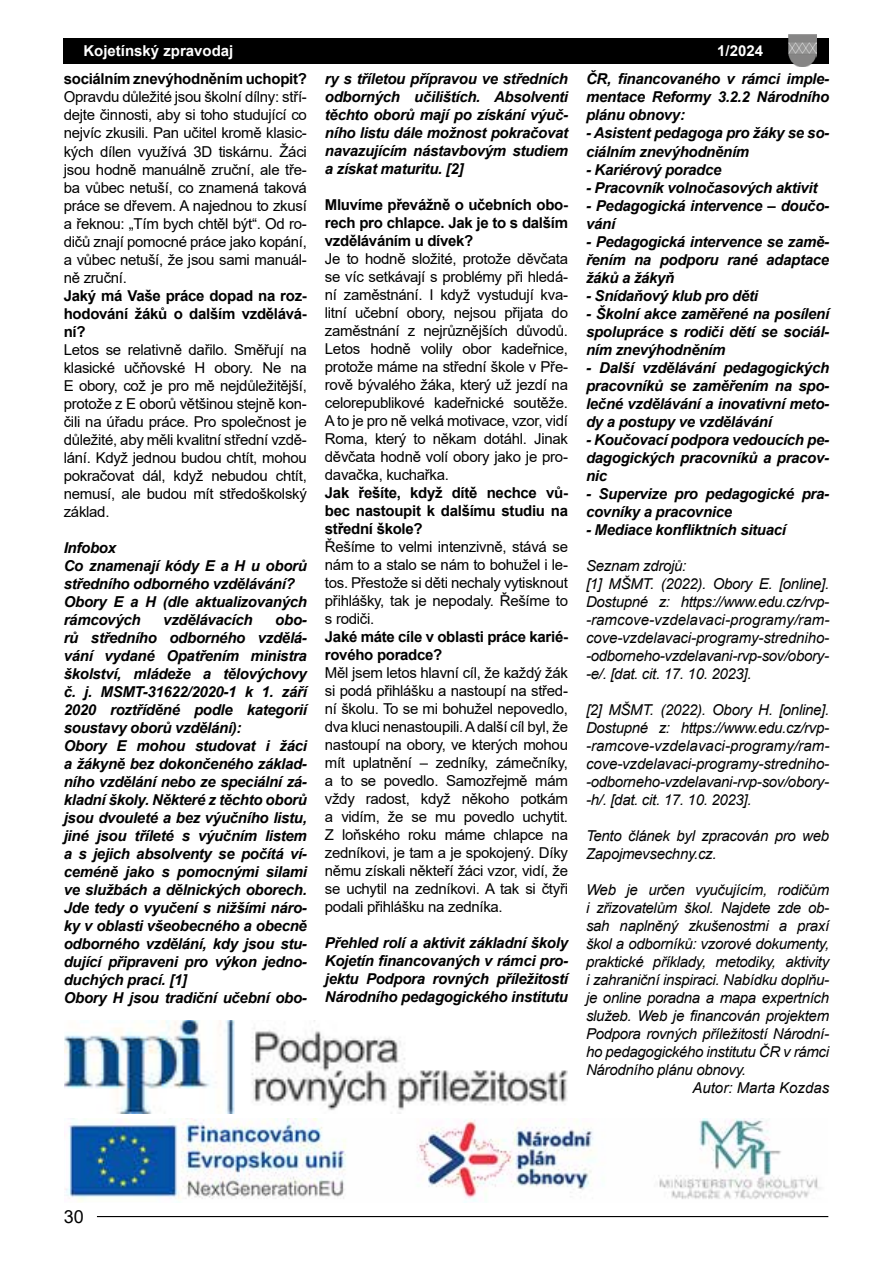
<style>
.page{position:relative;width:893px;height:1263px;background:#fff}
.page>*{position:absolute;margin:0;border:0;box-sizing:border-box;transform-origin:0 0}
.t1{font:18px "Arial";color:#000}
.t2{font:italic 700 15px/18px "Arial";letter-spacing:-.02em;color:#000;text-align:justify}
.t3{font:15px/18px "Arial";letter-spacing:-.02em;color:#000;text-align:justify}
.t4{font:italic 15px/18px "Arial";letter-spacing:-.02em;color:#000}
.t5{font:700 15px/18px "Arial";letter-spacing:-.02em;color:#000;text-align:justify}
.t6{font:700 15px "Arial";color:#fff}
.t7{font:italic 15px "Arial";color:#000}
</style>
<div class="page">
<hr style="left:97px;top:1216px;width:731px;height:1px;background:#000">
<div style="left:64px;top:38px;width:765px;height:26px;background:#000"></div>
<img style="left:789px;top:34px;width:28px;height:33px">
<img style="left:64px;top:1021px;width:504px;height:92px">
<img style="left:65px;top:1119px;width:756px;height:84px">
<p class="t6" style="left:83px;top:40px;width:152px">Kojetínský zpravodaj</p>
<p class="t6" style="left:717px;top:40px;width:47px">1/2024</p>
<p class="t5" style="left:64px;top:70px;width:245px">sociálním znevýhodněním uchopit?</p>
<p class="t3" style="left:64px;top:88px;width:245px">Opravdu důležité jsou školní dílny: stří&shy;dejte činnosti, aby si toho studující co nejvíc zkusili. Pan učitel kromě klasic&shy;kých dílen využívá 3D tiskárnu. Žáci jsou hodně manuálně zruční, ale tře&shy;ba vůbec netuší, co znamená taková práce se dřevem. A najednou to zkusí a řeknou: „Tím bych chtěl být“. Od ro&shy;dičů znají pomocné práce jako kopání, a vůbec netuší, že jsou sami manuál&shy;ně zruční.</p>
<p class="t5" style="left:64px;top:286px;width:245px">Jaký má Vaše práce dopad na roz&shy;hodování žáků o dalším vzdělává&shy;ní?</p>
<p class="t3" style="left:64px;top:340px;width:245px">Letos se relativně dařilo. Směřují na klasické učňovské H obory. Ne na E obory, což je pro mě nejdůležitější, protože z E oborů většinou stejně kon&shy;čili na úřadu práce. Pro společnost je důležité, aby měli kvalitní střední vzdě&shy;lání. Když jednou budou chtít, mohou pokračovat dál, když nebudou chtít, nemusí, ale budou mít středoškolský základ.</p>
<p class="t2" style="left:64px;top:539px;width:245px;text-align:left">Infobox<br>Co znamenají kódy E a H u oborů středního odborného vzdělávání?<br>Obory E a H (dle aktualizovaných rámcových</p>
<p class="t2" style="left:586px;top:71px;width:245px">ČR, financovaného v rámci imple&shy;mentace Reformy 3.2.2 Národního plánu obnovy:</p>
<p class="t2" style="left:586px;top:125px;width:245px">- Asistent pedagoga pro žáky se so&shy;ciálním znevýhodněním</p>
<p class="t2" style="left:586px;top:161px;width:137px">- Kariérový poradce</p>
<p class="t2" style="left:586px;top:179px;width:233px">- Pracovník volnočasových aktivit</p>
<p class="t2" style="left:586px;top:197px;width:245px">- Pedagogická intervence – doučo&shy;vání</p>
<p class="t2" style="left:586px;top:233px;width:245px">- Pedagogická intervence se zamě&shy;řením na podporu rané adaptace žáků a žákyň</p>
<p class="t2" style="left:586px;top:287px;width:174px">- Snídaňový klub pro děti</p>
<p class="t2" style="left:586px;top:305px;width:245px">- Školní akce zaměřené na posílení spolupráce s rodiči dětí se sociál&shy;ním znevýhodněním</p>
<p class="t2" style="left:586px;top:359px;width:245px">- Další vzdělávání pedagogických pracovníků se zaměřením na spo&shy;lečné vzdělávání a inovativní meto&shy;dy a postupy ve vzdělávání</p>
<p class="t2" style="left:586px;top:431px;width:245px">- Koučovací podpora vedoucích pe&shy;dagogických pracovníků a pracov&shy;nic</p>
<p class="t2" style="left:586px;top:485px;width:245px">- Supervize pro pedagogické pra&shy;covníky a pracovnice</p>
<p class="t2" style="left:586px;top:521px;width:201px">- Mediace konfliktních situací</p>
<p class="t4" style="left:586px;top:556px;width:245px">Seznam zdrojů:<br>[1] MŠMT. (2022). Obory E. [online].<br>Dostupné z: https://www.edu.cz/rvp--ramcove-vzdelavaci-programy/ram&shy;cove-vzdelavaci-programy-stredniho--odborneho-vzdelavani-rvp-sov/obory--e/. [dat. cit. 17. 10. 2023].</p>
<p class="t4" style="left:586px;top:700px;width:245px;text-align:justify">[2] MŠMT. (2022). Obory H. [online].<br>Dostupné z: https://www.edu.cz/rvp--ramcove-vzdelavaci-programy/ram&shy;cove-vzdelavaci-programy-stredniho--odborneho-vzdelavani-rvp-sov/obory--h/. [dat. cit. 17. 10. 2023].</p>
<p class="t4" style="left:586px;top:826px;width:245px">Tento článek byl zpracován pro web<br>Zapojmevsechny.cz.</p>
<p class="t4" style="left:586px;top:880px;width:245px">Web je určen vyučujícím, rodičům</p>
<p class="t4" style="left:586px;top:898px;width:245px">i zřizovatelům škol. Najdete zde ob-</p>
<p class="t4" style="left:586px;top:916px;width:245px">sah naplněný zkušenostmi a praxí</p>
<p class="t4" style="left:586px;top:934px;width:245px">škol a odborníků: vzorové dokumenty,</p>
<p class="t4" style="left:586px;top:952px;width:245px">praktické příklady, metodiky, aktivity</p>
<p class="t4" style="left:586px;top:970px;width:245px">i zahraniční inspiraci. Nabídku doplňu-</p>
<p class="t4" style="left:586px;top:988px;width:245px">je online poradna a mapa expertních</p>
<p class="t4" style="left:586px;top:1006px;width:245px">služeb. Web je financován projektem</p>
<p class="t4" style="left:586px;top:1024px;width:245px">Podpora rovných příležitostí Národní-</p>
<p class="t4" style="left:586px;top:1042px;width:245px">ho pedagogického institutu ČR v rámci</p>
<p class="t4" style="left:586px;top:1060px;width:161px">Národního plánu obnovy.</p>
<p class="t7" style="left:692px;top:1078px;width:138px">Autor: Marta Kozdas</p>
<p class="t2" style="left:325px;top:70px;width:245px">ry s tříletou přípravou ve středních odborných učilištích. Absolventi těchto oborů mají po získání výuč&shy;ního listu dále možnost pokračovat navazujícím nástavbovým studiem a získat maturitu. [2]</p>
<p class="t5" style="left:325px;top:196px;width:245px">Mluvíme převážně o učebních obo&shy;rech pro chlapce. Jak je to s dalším vzděláváním u dívek?</p>
<p class="t3" style="left:325px;top:250px;width:245px">Je to hodně složité, protože děvčata se víc setkávají s problémy při hledá&shy;ní zaměstnání. I když vystudují kva&shy;litní učební obory, nejsou přijata do zaměstnání z nejrůznějších důvodů.<br>Letos hodně volily obor kadeřnice, protože máme na střední škole v Pře&shy;rově bývalého žáka, který už jezdí na celorepublikové kadeřnické soutěže.<br>A to je pro ně velká motivace, vzor, vidí Roma, který to někam dotáhl. Jinak děvčata hodně volí obory jako je pro&shy;davačka, kuchařka.</p>
<p class="t5" style="left:325px;top:484px;width:245px">Jak řešíte, když dítě nechce vů&shy;bec nastoupit k dalšímu studiu na střední škole?</p>
<p class="t3" style="left:325px;top:538px;width:245px">Řešíme to velmi intenzivně, stává se nám to a stalo se nám to bohužel i le&shy;tos. Přestože si děti nechaly vytisknout přihlášky, tak je nepodaly. Řešíme to s rodiči.</p>
<p class="t5" style="left:325px;top:628px;width:245px">Jaké máte cíle v oblasti práce karié&shy;rového poradce?</p>
<p class="t3" style="left:325px;top:664px;width:245px">Měl jsem letos hlavní cíl, že každý žák si podá přihlášku a nastoupí na střed&shy;ní školu. To se mi bohužel nepovedlo, dva kluci nenastoupili. A další cíl byl, že nastoupí na obory, ve kterých mohou mít uplatnění – zedníky, zámečníky, a to se povedlo. Samozřejmě mám vždy radost, když někoho potkám a vidím, že se mu povedlo uchytit.<br>Z loňského roku máme chlapce na zedníkovi, je tam a je spokojený. Díky němu získali někteří žáci vzor, vidí, že se uchytil na zedníkovi. A tak si čtyři podali přihlášku na zedníka.</p>
<p class="t2" style="left:325px;top:934px;width:245px">Přehled rolí a aktivit základní školy Kojetín financovaných v rámci pro&shy;jektu Podpora rovných příležitostí Národního pedagogického institutu</p>
<p class="t2" style="left:163px;top:611px;width:91px">vzdělávacích</p>
<p class="t2" style="left:64px;top:611px;width:245px;text-align:left;text-indent:212px">obo&shy;rů středního odborného vzdělá&shy;vání vydané Opatřením ministra školství, mládeže a tělovýchovy č. j. MSMT-31622/2020-1 k 1. září<br>2020 roztříděné podle kategorií soustavy oborů vzdělání):<br>Obory E mohou studovat i žáci a žákyně bez dokončeného základ&shy;ního vzdělání nebo ze speciální zá&shy;kladní školy. Některé z těchto oborů jsou dvouleté a bez výučního listu, jiné jsou tříleté s výučním listem a s jejich absolventy se počítá ví&shy;ceméně jako s pomocnými silami ve službách a dělnických oborech.<br>Jde tedy o vyučení s nižšími náro&shy;ky v oblasti všeobecného a obecně odborného vzdělání, kdy jsou stu&shy;dující připraveni pro výkon jedno&shy;duchých prací. [1]<br>Obory H jsou tradiční učební obo-</p>
<p class="t1" style="left:64px;top:1204px;width:22px">30</p>
</div>
